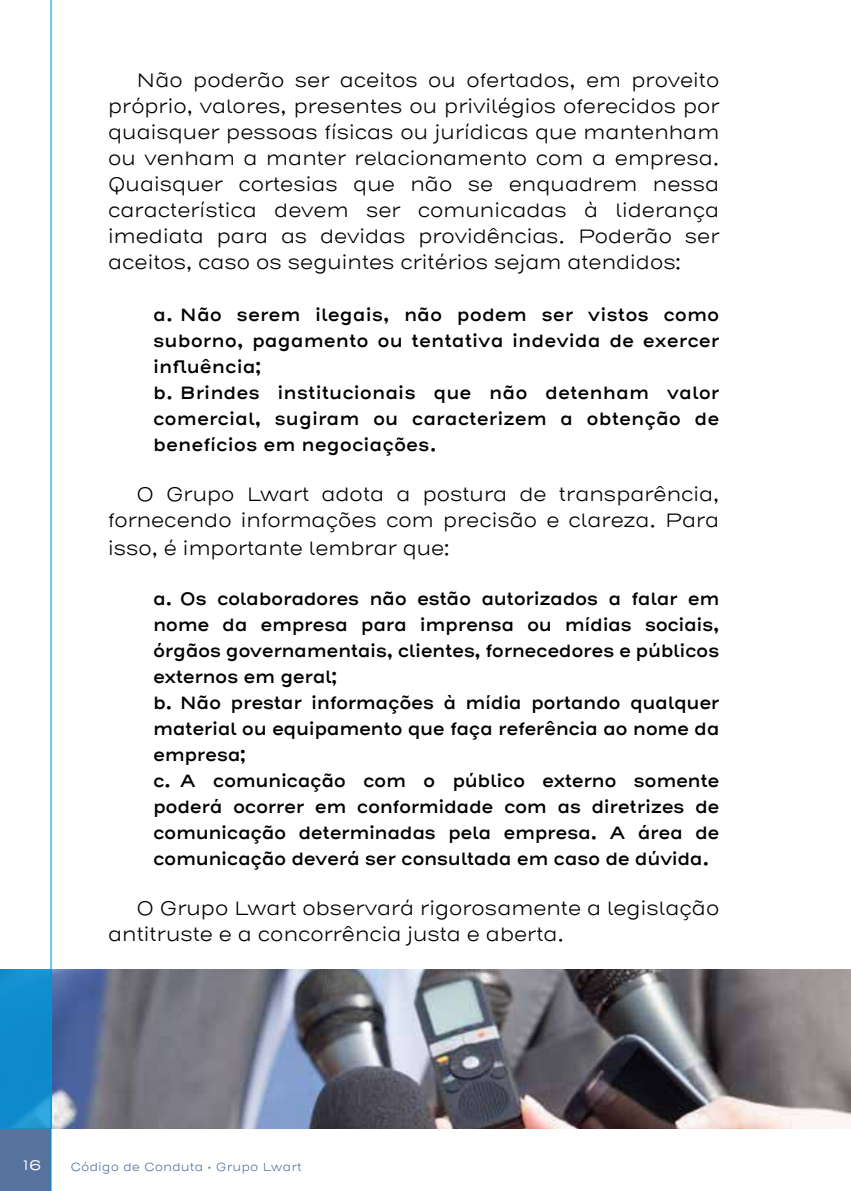
<style>
.page{position:relative;width:851px;height:1191px;background:#fff}
.page>*{position:absolute;margin:0;border:0;box-sizing:border-box;transform-origin:0 0}
.t1{font:300 20px/26px "Henderson Sans W00 Basic";letter-spacing:-.03em;color:#000;text-align:justify}
.t2{font:18px/26px "Henderson Sans W00 Basic Sm Bd";letter-spacing:-.025em;color:#000}
.t3{font:18px/26px "Henderson Sans W00 Basic Sm Bd";color:#000}
.t4{font:14px "Henderson Sans Bas";color:#fff}
.t5{font:300 12px "Henderson Sans W00 Basic";color:#56739d}
</style>
<div class="page">
<img style="left:52px;top:969px;width:798px;height:159px">
<svg style="left:0;top:969px;width:50px;height:159px;background:#118cce"></svg>
<hr style="left:50px;top:0;width:2px;height:1191px;background:#0095da">
<div style="left:0;top:1128px;width:51px;height:63px;background:#56739d"></div>
<p class="t1" style="left:108px;top:67px;width:613px;text-indent:28px">Não poderão ser aceitos ou ofertados, em proveito próprio, valores, presentes ou privilégios oferecidos por quaisquer pessoas físicas ou jurídicas que mantenham ou venham a manter relacionamento com a empresa.<br>Quaisquer cortesias que não se enquadrem nessa característica devem ser comunicadas à liderança imediata para as devidas providências. Poderão ser aceitos, caso os seguintes critérios sejam atendidos:</p>
<p class="t3" style="left:153px;top:302px;width:567px">a. Não serem ilegais, não podem ser vistos como suborno, pagamento ou tentativa indevida de exercer influência;<br>b. Brindes institucionais que não detenham valor comercial, sugiram ou caracterizem a obtenção de benefícios em negociações.</p>
<p class="t1" style="left:108px;top:481px;width:613px;text-align:right">O Grupo Lwart adota a postura de transparência, fornecendo informações com precisão e clareza. Para</p>
<p class="t1" style="left:108px;top:535px;width:343px">isso, é importante lembrar que:</p>
<p class="t2" style="left:153px;top:586px;width:568px">a. Os colaboradores não estão autorizados a falar em nome da empresa para imprensa ou mídias sociais, órgãos governamentais, clientes, fornecedores e públicos externos em geral;<br>b. Não prestar informações à mídia portando qualquer material ou equipamento que faça referência ao nome da empresa;<br>c. A comunicação com o público externo somente poderá ocorrer em conformidade com as diretrizes de comunicação determinadas pela empresa. A área de comunicação deverá ser consultada em caso de dúvida.</p>
<p class="t1" style="left:108px;top:895px;width:613px;text-indent:28px">O Grupo Lwart observará rigorosamente a legislação antitruste e a concorrência justa e aberta.</p>
<p class="t4" style="left:23px;top:1156px;width:20px">16</p>
<p class="t5" style="left:70px;top:1159px;width:233px">Código de Conduta • Grupo Lwart</p>
</div>
